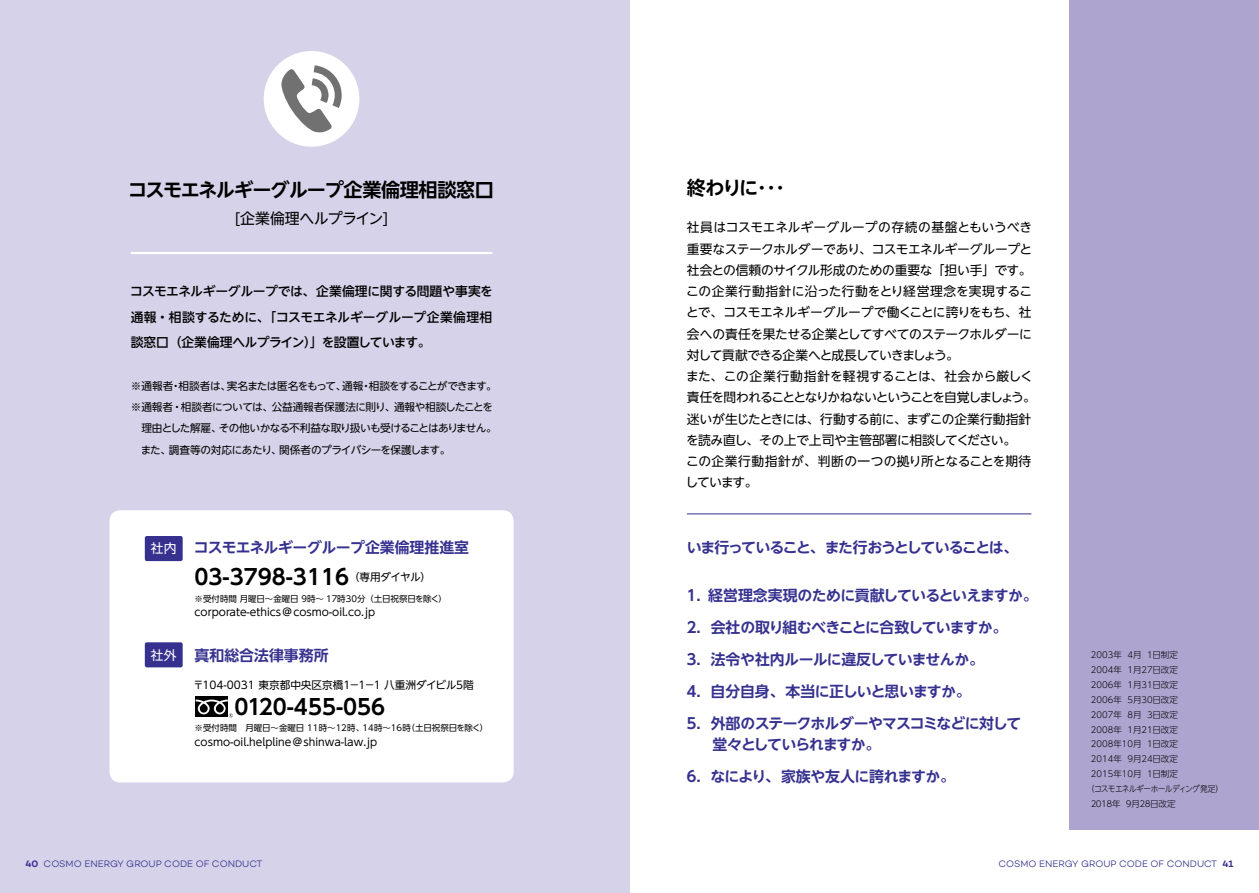
<style>
.page{position:relative;width:1259px;height:893px;background:#fff}
.page>*{position:absolute;margin:0;border:0;box-sizing:border-box;transform-origin:0 0}
.t1{font:700 21.3px "UD Shin Go NT Pro De";color:#000}
.t2{font:700 19.2px "UD Shin Go NT Pro De";letter-spacing:-.045em;color:#000}
.t3{font:700 14.85px "UD Shin Go NT Pro De";letter-spacing:-.045em;color:#36318f}
.t4{font:700 14.85px "UD Shin Go NT Pro De";letter-spacing:-.08em;color:#36318f}
.t5{font:700 14.85px "UD Shin Go NT Pro De";letter-spacing:-.025em;color:#36318f}
.t6{font:14.85px "UD Shin Go NT Pro";letter-spacing:-.04em;color:#000}
.t7{font:700 14.85px "UD Shin Go NT Pro De";letter-spacing:-.07em;color:#36318f}
.t8{font:700 14.85px "UD Shin Go NT Pro De";color:#36318f}
.t9{font:12.75px/21.3px "UD Shin Go NT Pro";letter-spacing:-.04em;color:#000;text-align:justify}
.t10{font:500 12.75px/25.5px "UD Shin Go NT Pro";letter-spacing:-.01em;color:#000;text-align:justify}
.t11{font:12.75px/21.3px "UD Shin Go NT Pro";color:#000}
.t12{font:12.75px "UD Shin Go NT Pro";color:#fff}
.t13{font:10.65px/21.3px "UD Shin Go NT Pro";letter-spacing:-.045em;color:#000}
.t14{font:10.65px "UD Shin Go NT Pro";letter-spacing:-.01em;color:#000}
.t15{font:10.65px "UD Shin Go NT Pro";letter-spacing:-.065em;color:#000}
.t16{font:300 9.6px "Campton";color:#36318f}
.t17{font:300 8.55px "UD Shin Go NT Pro";color:#000}
.t18{font:8.55px "UD Shin Go NT Pro";color:#000}
.t19{font:300 8.55px "UD Shin Go NT Pro";letter-spacing:-.075em;color:#000;scale:.9 1}
.t20{font:300 8.55px "UD Shin Go NT Pro";letter-spacing:-.21em;color:#000}
.s1{font-weight:600}
</style>
<div class="page">
<div style="left:0;top:0;width:629px;height:893px;background:#d6d2e9"></div>
<div style="left:109px;top:510px;width:404px;height:272px;background:#fff;border-radius:11px"></div>
<div style="left:145px;top:536px;width:38px;height:25px;background:#36318f;border-radius:2px"></div>
<div style="left:145px;top:642px;width:38px;height:25px;background:#36318f;border-radius:2px"></div>
<div style="left:1069px;top:0;width:190px;height:829px;background:#aea4d0"></div>
<hr style="left:131px;top:252px;width:361px;height:2px;background:#fff">
<hr style="left:687px;top:513px;width:344px;height:1px;background:#36318f">
<div style="left:196px;top:696px;width:32px;height:21px;background:#000"></div>
<svg style="left:196px;top:700px;width:37px;height:18px"></svg>
<div style="left:264px;top:51px;width:95px;height:96px;background:#fff;border-radius:50%"></div>
<svg style="left:281px;top:65px;width:61px;height:68px"></svg>
<p class="t2" style="left:128px;top:174px;width:367px">コスモエネルギーグループ企業倫理相談窓口</p>
<p class="t6" style="left:235px;top:206px;width:155px">[企業倫理ヘルプライン]</p>
<p class="t10" style="left:130px;top:278px;width:364px">コスモエネルギーグループでは、企業倫理に関する問題や事実を通報・相談するために、「コスモエネルギーグループ企業倫理相談窓口（企業倫理ヘルプライン）」を設置しています。</p>
<p class="t15" style="left:131px;top:377px;width:367px">※通報者・相談者は、実名または匿名をもって、通報・相談をすることができます。</p>
<p class="t13" style="left:141px;top:396px;width:358px;text-indent:-10px">※通報者・相談者については、公益通報者保護法に則り、通報や相談したことを理由とした解雇、その他いかなる不利益な取り扱いも受けることはありません。また、調査等の対応にあたり、関係者のプライバシーを保護します。</p>
<p class="t2" style="left:687px;top:173px;width:100px">終わりに･･･</p>
<p class="t9" style="left:687px;top:216px;width:347px">社員はコスモエネルギーグループの存続の基盤ともいうべき重要なステークホルダーであり、コスモエネルギーグループと社会との信頼のサイクル形成のための重要な「担い手」です。</p>
<p class="t9" style="left:686px;top:280px;width:348px">この企業行動指針に沿った行動をとり経営理念を実現することで、コスモエネルギーグループで働くことに誇りをもち、社会への責任を果たせる企業としてすべてのステークホルダーに対して貢献できる企業へと成長していきましょう。</p>
<p class="t9" style="left:686px;top:365px;width:351px">また、この企業行動指針を軽視することは、社会から厳しく責任を問われることとなりかねないということを自覚しましょう。</p>
<p class="t9" style="left:686px;top:408px;width:347px">迷いが生じたときには、行動する前に、まずこの企業行動指針を読み直し、その上で上司や主管部署に相談してください。</p>
<p class="t11" style="left:685px;top:450px;width:347px">この企業行動指針が、判断の一つの拠り所となることを期待しています。</p>
<p class="t12" style="left:151px;top:538px;width:27px">社内</p>
<p class="t12" style="left:151px;top:644px;width:27px">社外</p>
<p class="t5" style="left:194px;top:535px;width:277px">コスモエネルギーグループ企業倫理推進室</p>
<p class="t1" style="left:195px;top:560px;width:238px">03-3798-3116<sup>（専用ダイヤル）</sup></p>
<p class="t18" style="left:195px;top:592px;width:254px">※受付時間月曜日～金曜日 9時～ 17時30分（土日祝祭日を除く）</p>
<p class="t14" style="left:195px;top:604px;width:182px">corporate-ethics@cosmo-oil.co.jp</p>
<p class="t8" style="left:195px;top:643px;width:135px">真和総合法律事務所</p>
<p class="t14" style="left:193px;top:676px;width:282px">〒104-0031 東京都中央区京橋1－1－1 八重洲ダイビル5階</p>
<p class="t1" style="left:195px;top:690px;width:192px">　　0120-455-056</p>
<p class="t18" style="left:195px;top:721px;width:295px">※受付時間　月曜日～金曜日 11時～12時、14時～16時（土日祝祭日を除く）</p>
<p class="t14" style="left:195px;top:733px;width:184px">cosmo-oil.helpline@shinwa-law.jp</p>
<p class="t4" style="left:686px;top:535px;width:333px">いま行っていること、また行おうとしていることは、</p>
<p class="t3" style="left:684px;top:583px;width:355px">１．経営理念実現のために貢献しているといえますか。</p>
<p class="t3" style="left:684px;top:615px;width:325px">２．会社の取り組むべきことに合致していますか。</p>
<p class="t3" style="left:684px;top:647px;width:301px">３．法令や社内ルールに違反していませんか。</p>
<p class="t3" style="left:684px;top:679px;width:288px">４．自分自身、本当に正しいと思いますか。</p>
<p class="t3" style="left:684px;top:711px;width:339px">５．外部のステークホルダーやマスコミなどに対して</p>
<p class="t7" style="left:712px;top:732px;width:170px">堂々としていられますか。</p>
<p class="t3" style="left:684px;top:764px;width:272px">６．なにより、家族や友人に誇れますか。</p>
<p class="t17" style="left:1091px;top:648px;width:88px">2003年 4月 1日制定</p>
<p class="t17" style="left:1091px;top:663px;width:88px">2004年 1月27日改定</p>
<p class="t17" style="left:1091px;top:678px;width:88px">2006年 1月31日改定</p>
<p class="t17" style="left:1091px;top:693px;width:88px">2006年 5月30日改定</p>
<p class="t17" style="left:1091px;top:707px;width:88px">2007年 8月 3日改定</p>
<p class="t17" style="left:1091px;top:722px;width:88px">2008年 1月21日改定</p>
<p class="t17" style="left:1091px;top:737px;width:88px">2008年10月 1日改定</p>
<p class="t17" style="left:1091px;top:752px;width:88px">2014年 9月24日改定</p>
<p class="t17" style="left:1091px;top:767px;width:88px">2015年10月 1日制定</p>
<p class="t19" style="left:1086px;top:782px;width:153px">（コスモエネルギーホールディング発足）</p>
<p class="t20" style="left:1089px;top:797px;width:88px">２０１８年 ９月２８日改定</p>
<p class="t16" style="left:26px;top:858px;width:238px"><span class="s1">40</span> COSMO ENERGY GROUP CODE OF CONDUCT</p>
<p class="t16" style="left:998px;top:858px;width:237px">COSMO ENERGY GROUP CODE OF CONDUCT <span class="s1">41</span></p>
</div>
